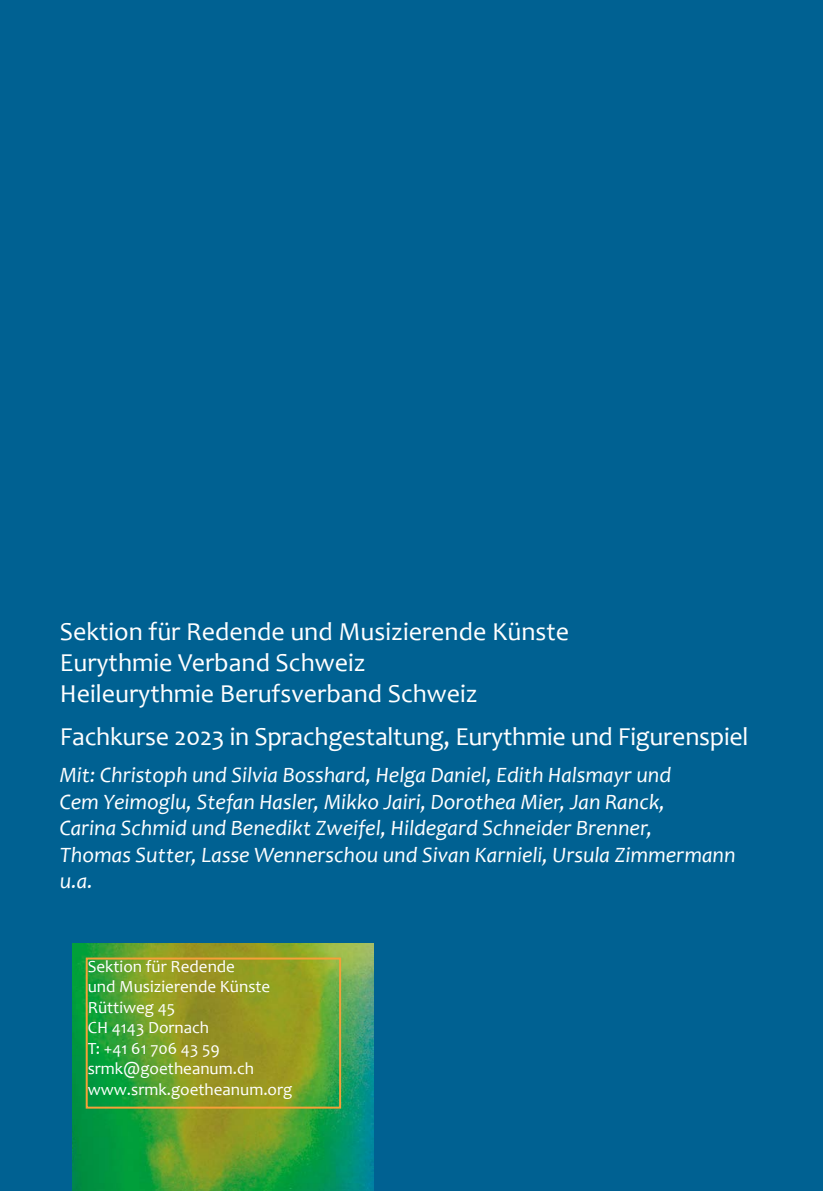
<style>
.page{position:relative;width:823px;height:1191px;background:#fff}
.page>*{position:absolute;margin:0;border:0;box-sizing:border-box;transform-origin:0 0}
.t1{font:26px/31.2px "Candara";color:#fff}
.t2{font:italic 22px/26.4px "Candara";color:#fff}
.t3{font:17px/20.4px "Candara";color:#fff}
</style>
<div class="page">
<div style="left:0;top:0;width:822px;height:1191px;background:#006192"></div>
<img style="left:73px;top:943px;width:300px;height:248px">
<div style="left:86px;top:957px;width:255px;height:151px;border:2px solid #f6a038"></div>
<p class="t1" style="left:60px;top:615px;width:510px">Sektion für Redende und Musizierende Künste<br>Eurythmie Verband Schweiz<br>Heileurythmie Berufsverband Schweiz</p>
<p class="t1" style="left:60px;top:720px;width:689px">Fachkurse 2023 in Sprachgestaltung, Eurythmie und Figurenspiel</p>
<p class="t2" style="left:60px;top:762px;width:677px">Mit: Christoph und Silvia Bosshard, Helga Daniel, Edith Halsmayr und<br>Cem Yeimoglu, Stefan Hasler, Mikko Jairi, Dorothea Mier, Jan Ranck,<br>Carina Schmid und Benedikt Zweifel, Hildegard Schneider Brenner,<br>Thomas Sutter, Lasse Wennerschou und Sivan Karnieli, Ursula Zimmermann u.a.</p>
<p class="t3" style="left:88px;top:956px;width:206px">Sektion für Redende<br>und Musizierende Künste<br>Rüttiweg 45<br>CH 4143 Dornach<br>T: +41 61 706 43 59 srmk@goetheanum.ch www.srmk.goetheanum.org</p>
</div>
